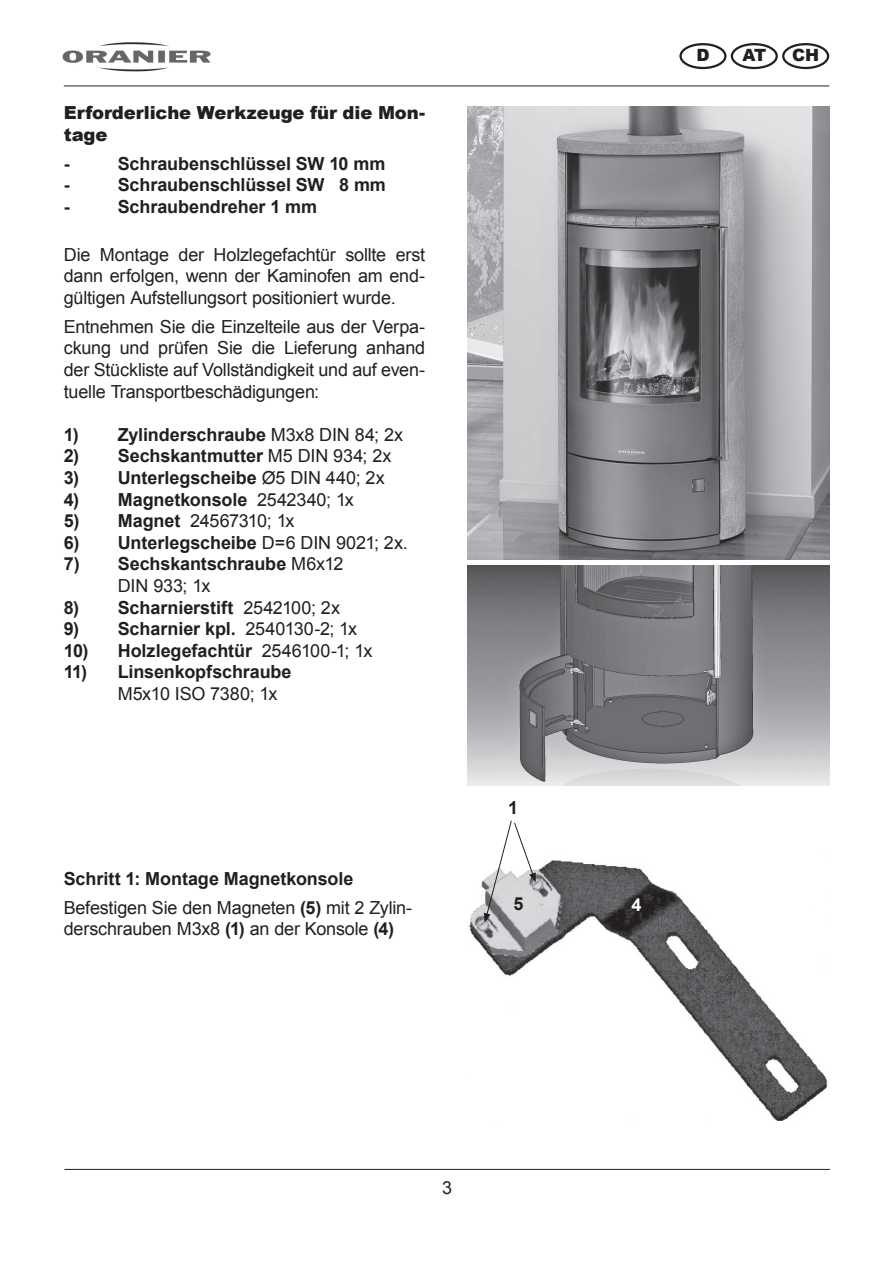
<style>
.page{position:relative;width:893px;height:1263px;background:#fff}
.page>*{position:absolute;margin:0;border:0;box-sizing:border-box;transform-origin:0 0}
.t1{font:18px/21.6px "Arial";letter-spacing:-.01em;color:#231f20;text-align:justify}
.t2{font:700 18px/21.6px "Arial";letter-spacing:-.005em;color:#231f20}
.t3{font:900 18px/21.6px "Arial";letter-spacing:-.005em;color:#231f20}
.t4{font:700 18px "Arial";color:#fff}
.t5{font:900 16.8px "Arial";color:#231f20}
.s1{font-weight:400}
.s2{font-weight:700}
</style>
<div class="page">
<img style="left:62px;top:42px;width:149px;height:30px">
<hr style="left:64px;top:86px;width:765px;height:1px;background:#231f20">
<hr style="left:64px;top:1169px;width:766px;height:1px;background:#231f20">
<div style="left:679px;top:43px;width:47px;height:26px;border:2px solid #231f20;border-radius:50%"></div>
<div style="left:782px;top:43px;width:47px;height:26px;border:2px solid #231f20;border-radius:50%"></div>
<div style="left:731px;top:43px;width:47px;height:26px;border:2px solid #231f20;border-radius:50%"></div>
<img style="left:469px;top:860px;width:359px;height:260px">
<img style="left:468px;top:106px;width:361px;height:453px">
<svg style="left:484px;top:820px;width:52px;height:103px"></svg>
<img style="left:468px;top:566px;width:362px;height:220px">
<p class="t3" style="left:64px;top:102px;width:363px">Erforderliche Werkzeuge für die Mon&shy;tage</p>
<p class="t2" style="left:64px;top:153px;width:7px">-</p>
<p class="t2" style="left:118px;top:153px;width:269px">Schraubenschlüssel SW 10 mm</p>
<p class="t2" style="left:64px;top:175px;width:7px">-</p>
<p class="t2" style="left:118px;top:175px;width:270px">Schraubenschlüssel SW 8 mm</p>
<p class="t2" style="left:64px;top:196px;width:7px">-</p>
<p class="t2" style="left:118px;top:196px;width:201px">Schraubendreher 1 mm</p>
<p class="t1" style="left:64px;top:244px;width:363px">Die Montage der Holzlegefachtür sollte erst dann erfolgen, wenn der Kaminofen am end&shy;gültigen Aufstellungsort positioniert wurde.</p>
<p class="t1" style="left:64px;top:316px;width:363px">Entnehmen Sie die Einzelteile aus der Verpa&shy;ckung und prüfen Sie die Lieferung anhand der Stückliste auf Vollständigkeit und auf even&shy;tuelle Transportbeschädigungen:</p>
<p class="t2" style="left:64px;top:424px;width:341px">1) Zylinderschraube <span class="s1">M3x8 DIN 84; 2x</span></p>
<p class="t2" style="left:64px;top:446px;width:329px">2) Sechskantmutter <span class="s1">M5 DIN 934; 2x</span></p>
<p class="t2" style="left:64px;top:467px;width:322px">3) Unterlegscheibe <span class="s1">Ø5 DIN 440; 2x</span></p>
<p class="t2" style="left:64px;top:489px;width:292px">4) Magnetkonsole <span class="s1">2542340; 1x</span></p>
<p class="t1" style="left:64px;top:510px;width:232px"><span class="s2">5) Magnet</span> 24567310; 1x</p>
<p class="t2" style="left:64px;top:532px;width:346px">6) Unterlegscheibe <span class="s1">D=6 DIN 9021; 2x.</span></p>
<p class="t2" style="left:118px;top:554px;width:227px;text-indent:-54px">7) Sechskantschraube <span class="s1">M6x12<br>DIN 933; 1x</span></p>
<p class="t2" style="left:64px;top:597px;width:278px">8) Scharnierstift <span class="s1">2542100; 2x</span></p>
<p class="t2" style="left:64px;top:619px;width:295px">9) Scharnier kpl. <span class="s1">2540130-2; 1x</span></p>
<p class="t2" style="left:64px;top:640px;width:310px">10) Holzlegefachtür <span class="s1">2546100-1; 1x</span></p>
<p class="t2" style="left:64px;top:662px;width:229px">11) Linsenkopfschraube</p>
<p class="t1" style="left:118px;top:683px;width:161px">M5x10 ISO 7380; 1x</p>
<p class="t1" style="left:64px;top:864px;width:350px;line-height:28.8px"><span class="s2">Schritt 1: Montage Magnetkonsole<br></span>Befestigen Sie den Magneten <span class="s2">(5)</span> mit 2 Zylin-</p>
<p class="t1" style="left:64px;top:918px;width:332px">derschrauben M3x8 <span class="s2">(1)</span> an der Konsole <span class="s2">(4)</span></p>
<p class="t5" style="left:697px;top:46px;width:15px">D</p>
<p class="t5" style="left:742px;top:46px;width:25px">AT</p>
<p class="t5" style="left:792px;top:46px;width:29px">CH</p>
<p class="t2" style="left:508px;top:797px;width:12px">1</p>
<p class="t2" style="left:513px;top:894px;width:12px">5</p>
<p class="t4" style="left:631px;top:893px;width:12px">4</p>
<p class="t1" style="left:442px;top:1177px;width:12px">3</p>
</div>
